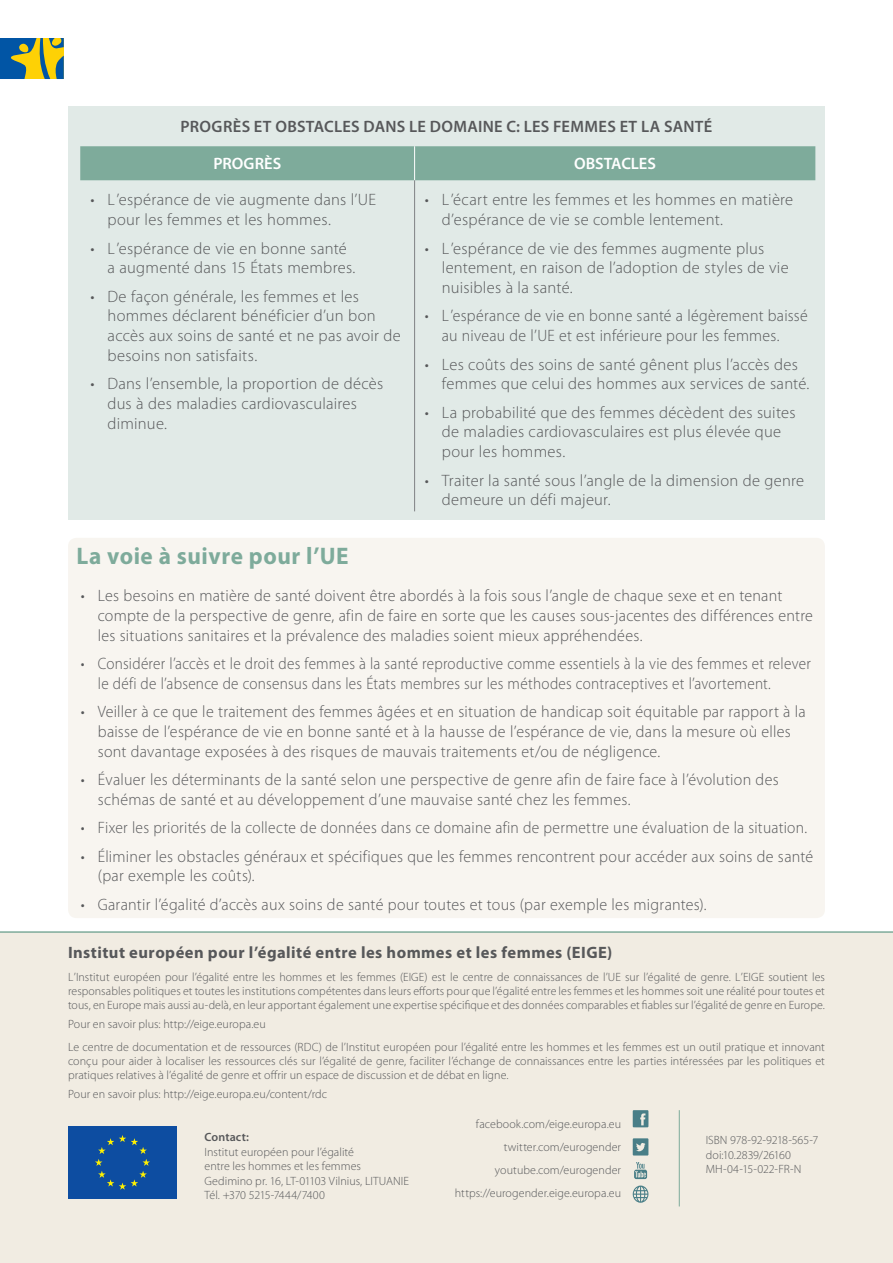
<style>
.page{position:relative;width:893px;height:1263px;background:#fff}
.page>*{position:absolute;margin:0;border:0;box-sizing:border-box;transform-origin:0 0}
.Title_1{font:700 24px "Myriad Pro";letter-spacing:.025em;color:#7eab9b}
.t1{font:300 16.5px/19.8px "Myriad Pro";letter-spacing:.015em;color:#57585a}
.t2{font:300 16.5px/19.8px "Myriad Pro";letter-spacing:.015em;color:#57585a;scale:.92 1}
.t3{font:300 16.5px "Myriad Pro";letter-spacing:.015em;color:#57585a;scale:.94 1}
.t4{font:300 16.5px/19.8px "Myriad Pro";letter-spacing:.015em;color:#57585a;scale:.96 1}
.End{font:700 16.5px "Myriad Pro";letter-spacing:.03em;color:#57585a}
.Fig_Table_title{font:600 16.5px "Myriad Pro";letter-spacing:.02em;color:#57585a}
.Table_Title{font:600 16.5px "Myriad Pro";color:#fff}
.End_01{font:300 12px/14.2px "Myriad Pro";letter-spacing:.005em;color:#57585a;text-align:justify}
.End_03{font:300 12px/14.4px "Myriad Pro";letter-spacing:.005em;color:#57585a}
.End_04{font:300 12px "Myriad Pro";letter-spacing:.005em;color:#57585a}
.End_02{font:300 12px "Myriad Pro";letter-spacing:.005em;color:#57585a}
.End_03-2{font:300 12px "Myriad Pro";letter-spacing:-.02em;color:#57585a}
.End_03-3{font:600 12px "Myriad Pro";letter-spacing:.01em;color:#57585a}
</style>
<div class="page">
<svg style="left:0;top:38px;width:64px;height:41px;background:#768e5a"></svg>
<div style="left:68px;top:538px;width:757px;height:380px;background:#f8f5f0;border-radius:9px"></div>
<div style="left:68px;top:106px;width:757px;height:414px;background:#e1eae7"></div>
<div style="left:80px;top:146px;width:735px;height:34px;background:#7eab9b"></div>
<hr style="left:414px;top:146px;width:1px;height:34px;background:#fff">
<hr style="left:414px;top:180px;width:1px;height:331px;background:#808285">
<div style="left:0;top:931px;width:893px;height:332px;background:#f1ece2"></div>
<div style="left:68px;top:1126px;width:109px;height:73px;background:#0d4da1"></div>
<svg style="left:95px;top:1135px;width:55px;height:55px"></svg>
<svg style="left:633px;top:1138px;width:15px;height:17px"></svg>
<svg style="left:633px;top:1110px;width:15px;height:17px"></svg>
<svg style="left:634px;top:1162px;width:13px;height:17px"></svg>
<svg style="left:633px;top:1185px;width:15px;height:18px"></svg>
<hr style="left:679px;top:1110px;width:1px;height:96px;background:#7eab9b">
<p class="Fig_Table_title" style="left:181px;top:118px;width:533px">PROGRÈS ET OBSTACLES DANS LE DOMAINE C: LES FEMMES ET LA SANTÉ</p>
<p class="Table_Title" style="left:214px;top:155px;width:69px">PROGRÈS</p>
<p class="Table_Title" style="left:574px;top:155px;width:83px">OBSTACLES</p>
<p class="t1" style="left:108px;top:190px;width:270px;text-indent:-17px">• L’espérance de vie augmente dans l’UE pour les femmes et les hommes.</p>
<p class="t1" style="left:108px;top:238px;width:249px;text-indent:-17px">• L’espérance de vie en bonne santé a augmenté dans 15 États membres.</p>
<p class="t1" style="left:108px;top:286px;width:295px;text-indent:-17px">• De façon générale, les femmes et les hommes déclarent bénéficier d’un bon accès aux soins de santé et ne pas avoir de besoins non satisfaits.</p>
<p class="t1" style="left:108px;top:374px;width:277px;text-indent:-17px">• Dans l’ensemble, la proportion de décès dus à des maladies cardiovasculaires diminue.</p>
<p class="t1" style="left:442px;top:190px;width:353px;text-indent:-17px">• L’écart entre les femmes et les hommes en matière d’espérance de vie se comble lentement.</p>
<p class="t1" style="left:442px;top:238px;width:348px;text-indent:-17px">• L’espérance de vie des femmes augmente plus lentement, en raison de l’adoption de styles de vie nuisibles à la santé.</p>
<p class="t4" style="left:442px;top:306px;width:383px;text-indent:-17px">• L’espérance de vie en bonne santé a légèrement baissé au niveau de l’UE et est inférieure pour les femmes.</p>
<p class="t1" style="left:442px;top:354px;width:369px;text-indent:-17px">• Les coûts des soins de santé gênent plus l’accès des femmes que celui des hommes aux services de santé.</p>
<p class="t1" style="left:442px;top:402px;width:355px;text-indent:-17px">• La probabilité que des femmes décèdent des suites de maladies cardiovasculaires est plus élevée que pour les hommes.</p>
<p class="t1" style="left:442px;top:470px;width:364px;text-indent:-17px">• Traiter la santé sous l’angle de la dimension de genre demeure un défi majeur.</p>
<p class="Title_1" style="left:77px;top:543px;width:274px">La voie à suivre pour l’UE</p>
<p class="t1" style="left:98px;top:586px;width:717px;text-indent:-17px">• Les besoins en matière de santé doivent être abordés à la fois sous l’angle de chaque sexe et en tenant compte de la perspective de genre, afin de faire en sorte que les causes sous‑jacentes des différences entre les situations sanitaires et la prévalence des maladies soient mieux appréhendées.</p>
<p class="t2" style="left:98px;top:654px;width:776px;text-indent:-17px">• Considérer l’accès et le droit des femmes à la santé reproductive comme essentiels à la vie des femmes et relever le défi de l’absence de consensus dans les États membres sur les méthodes contraceptives et l’avortement.</p>
<p class="t1" style="left:98px;top:702px;width:709px;text-indent:-17px">• Veiller à ce que le traitement des femmes âgées et en situation de handicap soit équitable par rapport à la baisse de l’espérance de vie en bonne santé et à la hausse de l’espérance de vie, dans la mesure où elles sont davantage exposées à des risques de mauvais traitements et/ou de négligence.</p>
<p class="t1" style="left:98px;top:770px;width:682px;text-indent:-17px">• Évaluer les déterminants de la santé selon une perspective de genre afin de faire face à l’évolution des schémas de santé et au développement d’une mauvaise santé chez les femmes.</p>
<p class="t3" style="left:81px;top:819px;width:774px">• Fixer les priorités de la collecte de données dans ce domaine afin de permettre une évaluation de la situation.</p>
<p class="t1" style="left:98px;top:846px;width:717px;text-indent:-17px">• Éliminer les obstacles généraux et spécifiques que les femmes rencontrent pour accéder aux soins de santé (par exemple les coûts).</p>
<p class="t1" style="left:81px;top:894px;width:627px">• Garantir l’égalité d’accès aux soins de santé pour toutes et tous (par exemple les migrantes).</p>
<p class="End" style="left:68px;top:943px;width:546px">Institut européen pour l’égalité entre les hommes et les femmes (EIGE)</p>
<p class="End_01" style="left:68px;top:970px;width:758px">L’Institut européen pour l’égalité entre les hommes et les femmes (EIGE) est le centre de connaissances de l’UE sur l’égalité de genre. L’EIGE soutient les responsables politiques et toutes les institutions compétentes dans leurs efforts pour que l’égalité entre les femmes et les hommes soit une réalité pour toutes et tous, en Europe mais aussi au-delà, en leur apportant également une expertise spécifique et des données comparables et fiables sur l’égalité de genre en Europe.</p>
<p class="End_02" style="left:68px;top:1017px;width:199px">Pour en savoir plus: http://eige.europa.eu</p>
<p class="End_01" style="left:68px;top:1039px;width:758px">Le centre de documentation et de ressources (RDC) de l’Institut européen pour l’égalité entre les hommes et les femmes est un outil pratique et innovant conçu pour aider à localiser les ressources clés sur l’égalité de genre, faciliter l’échange de connaissances entre les parties intéressées par les politiques et pratiques relatives à l’égalité de genre et offrir un espace de discussion et de débat en ligne.</p>
<p class="End_02" style="left:68px;top:1087px;width:261px">Pour en savoir plus: http://eige.europa.eu/content/rdc</p>
<p class="End_04" style="left:476px;top:1118px;width:147px">facebook.com/eige.europa.eu</p>
<p class="End_04" style="left:504px;top:1141px;width:119px">twitter.com/eurogender</p>
<p class="End_04" style="left:495px;top:1164px;width:128px">youtube.com/eurogender</p>
<p class="End_04" style="left:455px;top:1186px;width:168px">https://eurogender.eige.europa.eu</p>
<p class="End_03-3" style="left:205px;top:1131px;width:46px">Contact:</p>
<p class="End_03" style="left:205px;top:1145px;width:158px">Institut européen pour l’égalité entre les hommes et les femmes</p>
<p class="End_03" style="left:205px;top:1173px;width:206px">Gedimino pr. 16, LT-01103 Vilnius, LITUANIE</p>
<p class="End_03-2" style="left:205px;top:1188px;width:122px">Tél. +370 5215-7444/7400</p>
<p class="End_03" style="left:706px;top:1133px;width:114px">ISBN 978-92-9218-565-7 doi:10.2839/26160<br>MH-04-15-022-FR-N</p>
</div>
